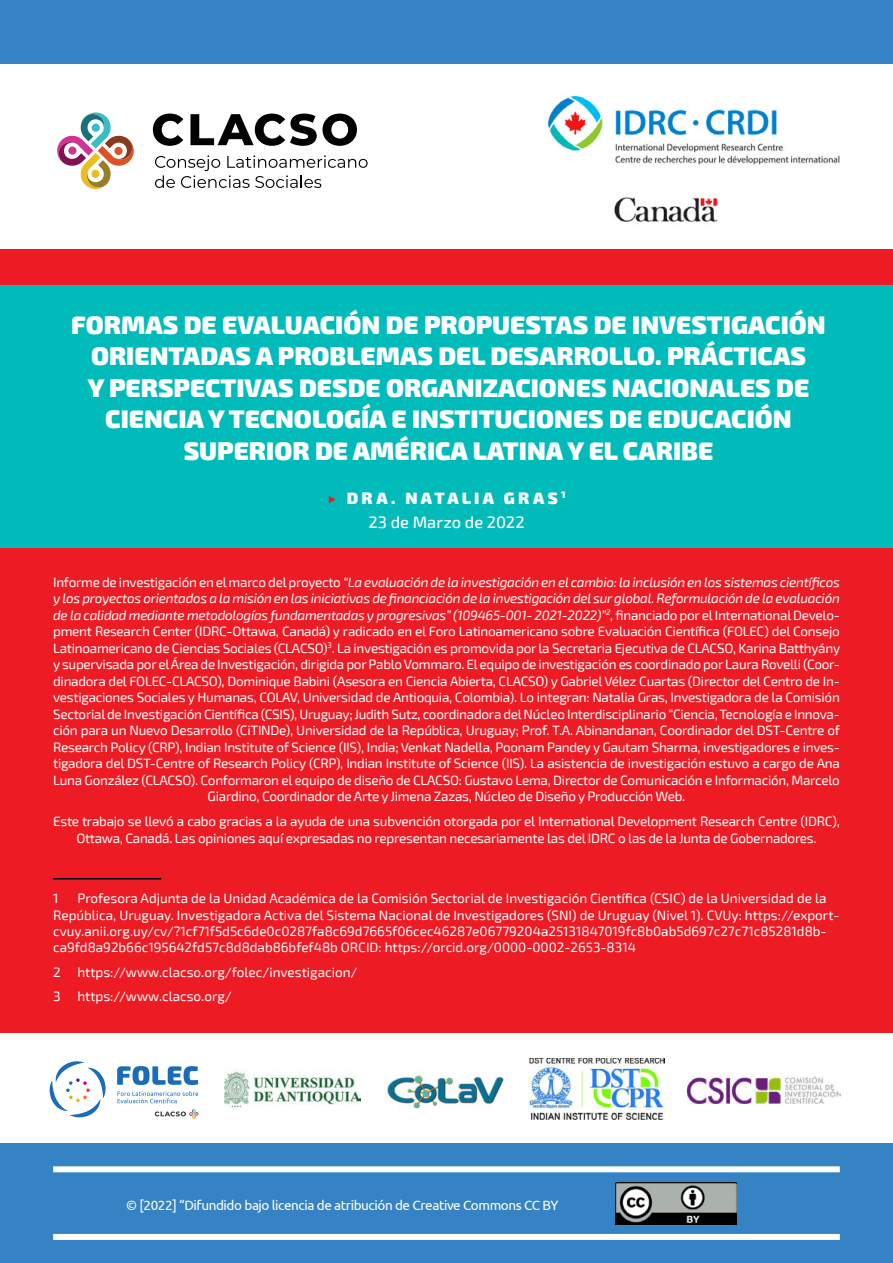
<style>
.page{position:relative;width:893px;height:1263px;background:#fff}
.page>*{position:absolute;margin:0;border:0;box-sizing:border-box;transform-origin:0 0}
.t1{font:900 25.5px/31.5px "Exo 2";color:#fff;text-align:center}
.t2{font:900 16.5px/24px "Exo 2";letter-spacing:.195em;color:#fff;text-align:center}
.t3{font:13.5px/16.5px "Exo 2";letter-spacing:-.02em;color:#fff;text-align:center}
.t4{font:13.5px/16.2px "Exo 2";color:#fff}
.t5{font:13.5px "Ubuntu";letter-spacing:-.03em;color:#fff}
.s1{font-family:"Montserrat";color:#ed1b24}
.s2{font-weight:500}
.s3{font-style:italic}
</style>
<div class="page">
<div style="left:0;top:1143px;width:893px;height:120px;background:#3582c4"></div>
<img style="left:615px;top:1182px;width:121px;height:43px">
<div style="left:53px;top:1234px;width:787px;height:6px;background:#fff"></div>
<div style="left:53px;top:1166px;width:787px;height:6px;background:#fff"></div>
<div style="left:0;top:264px;width:893px;height:433px;background:#01bbba"></div>
<div style="left:0;top:0;width:893px;height:64px;background:#3582c4"></div>
<div style="left:0;top:249px;width:893px;height:36px;background:#ed1b24"></div>
<div style="left:0;top:548px;width:893px;height:484px;background:#ed1b24"></div>
<hr style="left:53px;top:878px;width:108px;height:1px;background:#000">
<img style="left:529px;top:1058px;width:135px;height:61px">
<img style="left:386px;top:1074px;width:118px;height:35px">
<img style="left:225px;top:1070px;width:135px;height:38px">
<img style="left:688px;top:1076px;width:153px;height:27px">
<svg style="left:50px;top:1061px;width:56px;height:56px"></svg>
<svg style="left:117px;top:1066px;width:81px;height:19px"></svg>
<svg style="left:118px;top:1091px;width:80px;height:12px"></svg>
<svg style="left:155px;top:1109px;width:43px;height:9px"></svg>
<img style="left:548px;top:96px;width:292px;height:126px">
<svg style="left:155px;top:155px;width:213px;height:33px"></svg>
<svg style="left:153px;top:114px;width:30px;height:32px"></svg>
<svg style="left:190px;top:114px;width:167px;height:32px"></svg>
<svg style="left:57px;top:112px;width:77px;height:77px"></svg>
<p class="t1" style="left:71px;top:310px;width:756px">FORMAS DE EVALUACIÓN DE PROPUESTAS DE INVESTIGACIÓN ORIENTADAS A PROBLEMAS DEL DESARROLLO. PRÁCTICAS<br>Y PERSPECTIVAS DESDE ORGANIZACIONES NACIONALES DE CIENCIA Y TECNOLOGÍA E INSTITUCIONES DE EDUCACIÓN SUPERIOR DE AMÉRICA LATINA Y EL CARIBE</p>
<p class="t2" style="left:327px;top:486px;width:240px"><span class="s1">▶</span> DRA. NATALIA GRAS <sup>1<br></sup><span class="s2">23 de Marzo de 2022</span></p>
<p class="t3" style="left:53px;top:574px;width:788px">Informe de investigación en el marco del proyecto <span class="s3">“La evaluación de la investigación en el cambio: la inclusión en los sistemas científicos y los proyectos orientados a la misión en las iniciativas de financiación de la investigación del sur global. Reformulación de la evaluación de la calidad mediante metodologías fundamentadas y progresivas” (109465-001- 2021-2022)”</span><sup>2</sup><span class="s3">,</span> financiado por el International Develo&shy;pment Research Center (IDRC-Ottawa, Canadá) y radicado en el Foro Latinoamericano sobre Evaluación Científica (FOLEC) del Consejo Latinoamericano de Ciencias Sociales (CLACSO)<sup>3</sup>. La investigación es promovida por la Secretaria Ejecutiva de CLACSO, Karina Batthyány y supervisada por el Área de Investigación, dirigida por Pablo Vommaro. El equipo de investigación es coordinado por Laura Rovelli (Coor&shy;dinadora del FOLEC-CLACSO), Dominique Babini (Asesora en Ciencia Abierta, CLACSO) y Gabriel Vélez Cuartas (Director del Centro de In&shy;vestigaciones Sociales y Humanas, COLAV, Universidad de Antioquia, Colombia). Lo integran: Natalia Gras, Investigadora de la Comisión Sectorial de Investigación Científica (CSIS), Uruguay; Judith Sutz, coordinadora del Núcleo Interdisciplinario “Ciencia, Tecnología e Innova&shy;ción para un Nuevo Desarrollo (CiTINDe), Universidad de la República, Uruguay; Prof. T.A. Abinandanan, Coordinador del DST-Centre of Research Policy (CRP), Indian Institute of Science (IIS), India; Venkat Nadella, Poonam Pandey y Gautam Sharma, investigadores e inves&shy;tigadora del DST-Centre of Research Policy (CRP), Indian Institute of Science (IIS). La asistencia de investigación estuvo a cargo de Ana Luna González (CLACSO). Conformaron el equipo de diseño de CLACSO: Gustavo Lema, Director de Comunicación e Información, Marcelo Giardino, Coordinador de Arte y Jimena Zazas, Núcleo de Diseño y Producción Web.</p>
<p class="t3" style="left:53px;top:813px;width:788px">Este trabajo se llevó a cabo gracias a la ayuda de una subvención otorgada por el International Development Research Centre (IDRC),<br>Ottawa, Canadá. Las opiniones aquí expresadas no representan necesariamente las del IDRC o las de la Junta de Gobernadores.</p>
<p class="t4" style="left:53px;top:891px;width:788px;text-indent:24px">Profesora Adjunta de la Unidad Académica de la Comisión Sectorial de Investigación Científica (CSIC) de la Universidad de la República, Uruguay. Investigadora Activa del Sistema Nacional de Investigadores (SNI) de Uruguay (Nivel 1). CVUy: https://export&shy;cvuy.anii.org.uy/cv/?1cf71f5d5c6de0c0287fa8c69d7665f06cec46287e06779204a25131847019fc8b0ab5d697c27c71c85281d8b&shy;ca9fd8a92b66c195642fd57c8d8dab86bfef48b ORCID: https://orcid.org/0000-0002-2653-8314</p>
<p class="t4" style="left:53px;top:960px;width:306px;line-height:24.8px">2 https://www.clacso.org/folec/investigacion/<br>3 https://www.clacso.org/</p>
<p class="t3" style="left:53px;top:891px;width:7px">1</p>
<p class="t5" style="left:126px;top:1197px;width:434px">© [2022] “Difundido bajo licencia de atribución de Creative Commons CC BY</p>
</div>
